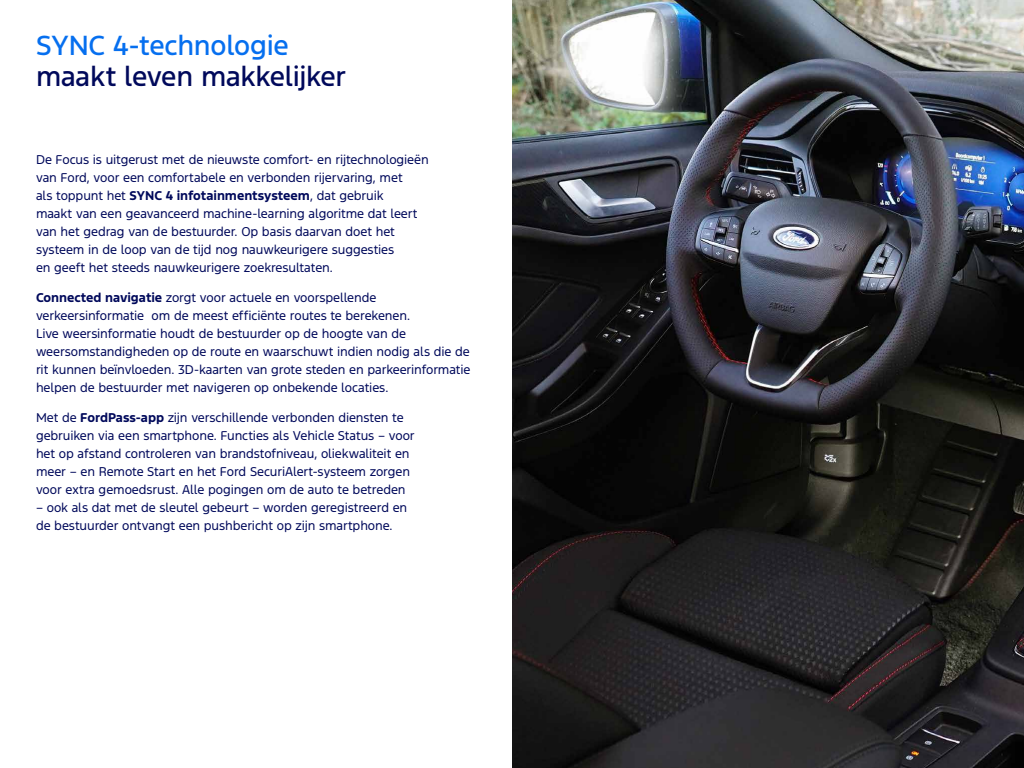
<style>
.page{position:relative;width:1024px;height:768px;background:#fff}
.page>*{position:absolute;margin:0;border:0;box-sizing:border-box;transform-origin:0 0}
.t1{font:500 26px "Ford F1";letter-spacing:-.01em;color:#00095b}
.t2{font:500 26px "Ford F1";letter-spacing:-.01em;color:#066fef}
.t3{font:12px/18px "Ford F1";letter-spacing:-.01em;color:#00095b}
.s1{font-weight:700}
</style>
<div class="page">
<img style="left:512px;top:0;width:512px;height:768px">
<h1 class="t2" style="left:36px;top:28px;width:254px">SYNC 4-technologie</h1>
<h1 class="t1" style="left:36px;top:59px;width:312px">maakt leven makkelijker</h1>
<p class="t3" style="left:36px;top:152px;width:394px">De Focus is uitgerust met de nieuwste comfort- en rijtechnologieën van Ford, voor een comfortabele en verbonden rijervaring, met<br>als toppunt het <span class="s1">SYNC 4 infotainmentsysteem</span>, dat gebruik<br>maakt van een geavanceerd machine-learning algoritme dat leert van het gedrag van de bestuurder. Op basis daarvan doet het systeem in de loop van de tijd nog nauwkeurigere suggesties<br>en geeft het steeds nauwkeurigere zoekresultaten.</p>
<p class="t3" style="left:36px;top:290px;width:436px"><span class="s1">Connected navigatie</span> zorgt voor actuele en voorspellende verkeersinformatie om de meest efficiënte routes te berekenen.<br>Live weersinformatie houdt de bestuurder op de hoogte van de weersomstandigheden op de route en waarschuwt indien nodig als die de rit kunnen beïnvloeden. 3D-kaarten van grote steden en parkeerinformatie helpen de bestuurder met navigeren op onbekende locaties.</p>
<p class="t3" style="left:36px;top:410px;width:380px">Met de <span class="s1">FordPass-app</span> zijn verschillende verbonden diensten te gebruiken via een smartphone. Functies als Vehicle Status – voor het op afstand controleren van brandstofniveau, oliekwaliteit en meer – en Remote Start en het Ford SecuriAlert-systeem zorgen voor extra gemoedsrust. Alle pogingen om de auto te betreden</p>
<p class="t3" style="left:36px;top:500px;width:373px">– ook als dat met de sleutel gebeurt – worden geregistreerd en de bestuurder ontvangt een pushbericht op zijn smartphone.</p>
</div>
